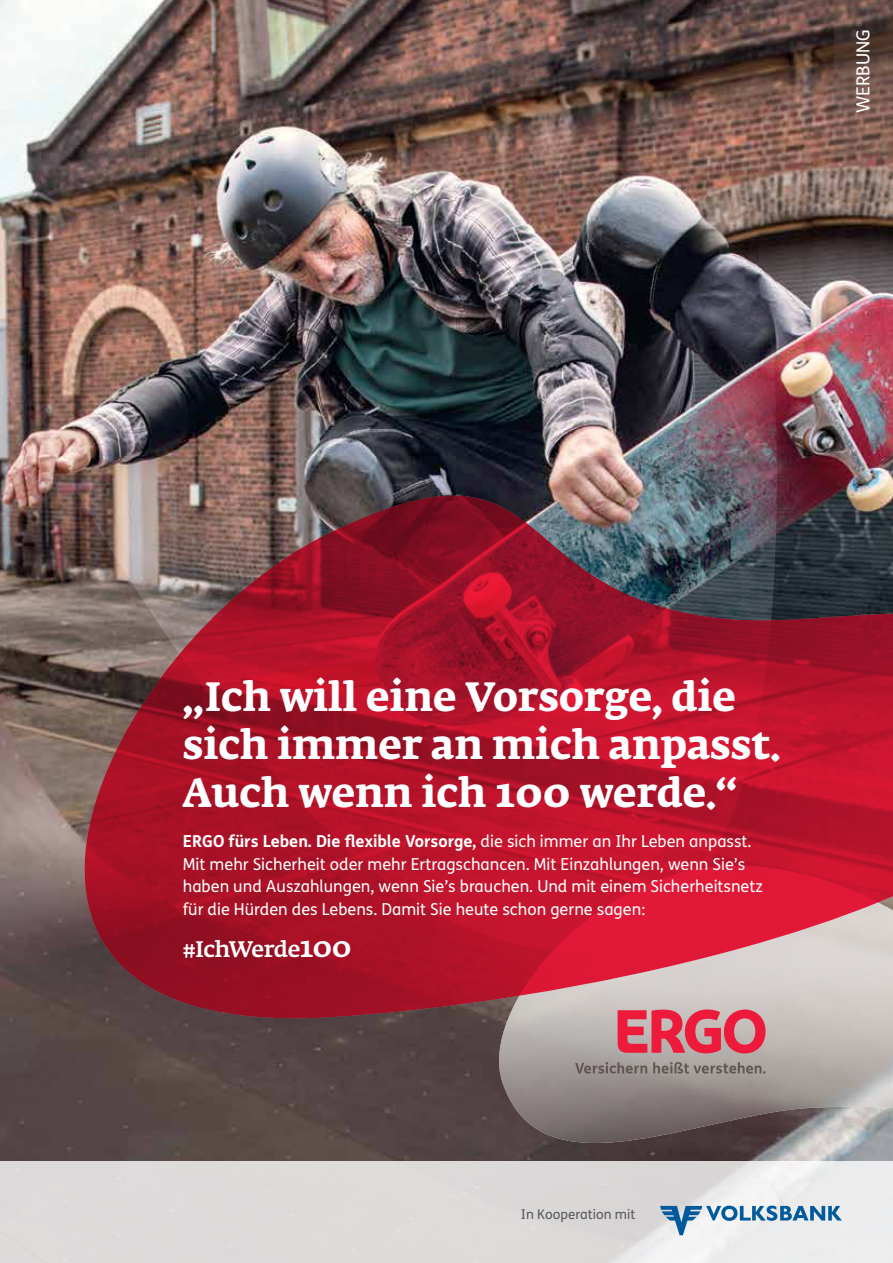
<style>
.page{position:relative;width:893px;height:1263px;background:#fff}
.page>*{position:absolute;margin:0;border:0;box-sizing:border-box;transform-origin:0 0}
.t1{font:700 40.5px/48px "Fedra Serif A Pro";color:#fff}
.t2{font:500 22.2px "Fedra Serif A Pro";letter-spacing:-.03em;color:#fff}
.t3{font:18px "FS Me";color:#fff}
.t4{font:16.5px/22.5px "FS Me";color:#fff}
.t5{font:13.5px "FS Me";color:#58595b}
.s1{font-weight:700}
.s2{font-size:28.65px}
</style>
<div class="page">
<img style="left:0;top:1014px;width:893px;height:147px">
<svg style="left:497px;top:1040px;width:396px;height:103px;background:#928a89"></svg>
<svg style="left:618px;top:1040px;width:148px;height:13px;background:#d85064"></svg>
<svg style="left:575px;top:1062px;width:72px;height:11px"></svg>
<svg style="left:653px;top:1062px;width:113px;height:11px"></svg>
<img style="left:0;top:0;width:893px;height:1014px">
<img style="left:5px;top:463px;width:888px;height:577px">
<svg style="left:0;top:1161px;width:893px;height:102px;background:#dfdddd"></svg>
<svg style="left:660px;top:1205px;width:182px;height:30px"></svg>
<p class="t3" style="left:851px;top:113px;width:85px;rotate:-90deg">WERBUNG</p>
<h1 class="t1" style="left:183px;top:673px;width:599px">„Ich will eine Vorsorge, die sich immer an mich anpasst.<br>Auch wenn ich 100 werde.“</h1>
<p class="t4" style="left:183px;top:830px;width:582px"><span class="s1">ERGO fürs Leben. Die flexible Vorsorge,</span> die sich immer an Ihr Leben anpasst.<br>Mit mehr Sicherheit oder mehr Ertragschancen. Mit Einzahlungen, wenn Sie’s haben und Auszahlungen, wenn Sie’s brauchen. Und mit einem Sicherheitsnetz für die Hürden des Lebens. Damit Sie heute schon gerne sagen:</p>
<h2 class="t2" style="left:183px;top:936px;width:170px">#IchWerde<span class="s2">100</span></h2>
<p class="t5" style="left:521px;top:1204px;width:116px">In Kooperation mit</p>
</div>
